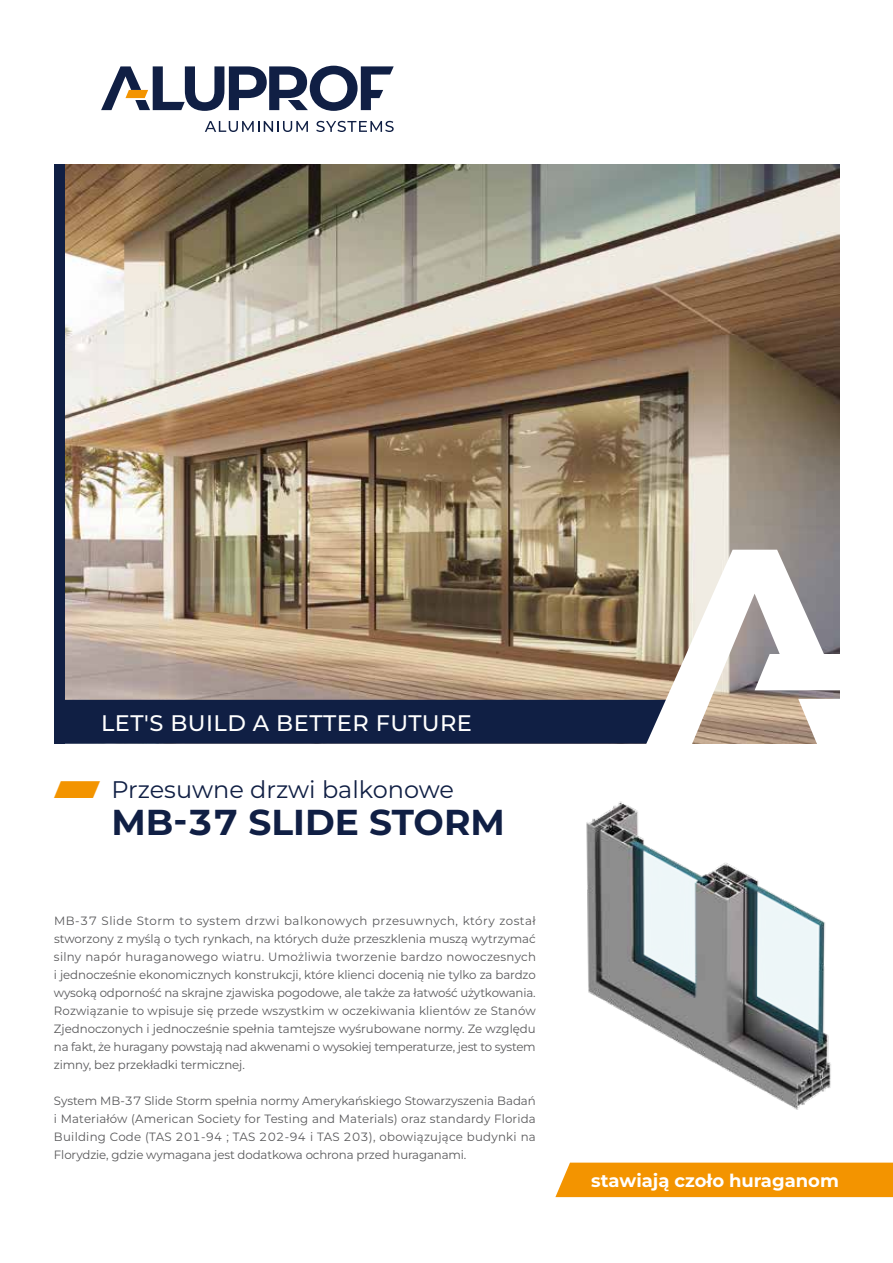
<style>
.page{position:relative;width:893px;height:1263px;background:#fff}
.page>*{position:absolute;margin:0;border:0;box-sizing:border-box;transform-origin:0 0}
.t1{font:700 36px "Aluprof Sans";color:#101f44}
.t2{font:24px "Aluprof Sans";color:#101f44}
.t3{font:500 22.5px "Aluprof Sans";letter-spacing:.02em;color:#fff}
.t4{font:700 18px "Aluprof Sans";color:#fff}
.t5{font:12px/18px "Aluprof Sans";letter-spacing:-.01em;color:#58585a;text-align:justify}
.s1{color:#f39400}
</style>
<div class="page">
<img style="left:65px;top:164px;width:774px;height:536px">
<div style="left:555px;top:1162px;width:338px;height:35px;background:#f39400"></div>
<img style="left:586px;top:801px;width:245px;height:309px">
<div style="left:54px;top:164px;width:11px;height:580px;background:#101f44"></div>
<div style="left:54px;top:700px;width:619px;height:44px;background:#101f44"></div>
<svg style="left:644px;top:550px;width:196px;height:194px"></svg>
<svg style="left:101px;top:66px;width:293px;height:45px"></svg>
<svg style="left:205px;top:121px;width:103px;height:11px"></svg>
<svg style="left:316px;top:121px;width:78px;height:11px"></svg>
<h3 class="t3" style="left:101px;top:707px;width:372px">LET'S BUILD A BETTER FUTURE</h3>
<h2 class="t2" style="left:54px;top:773px;width:401px"><span class="s1">⸠</span> Przesuwne drzwi balkonowe</h2>
<h1 class="t1" style="left:111px;top:796px;width:395px">MB-37 SLIDE STORM</h1>
<p class="t5" style="left:54px;top:912px;width:483px">MB-37 Slide Storm to system drzwi balkonowych przesuwnych, który został stworzony z myślą o tych rynkach, na których duże przeszklenia muszą wytrzymać silny napór huraganowego wiatru. Umożliwia tworzenie bardzo nowoczesnych i jednocześnie ekonomicznych konstrukcji, które klienci docenią nie tylko za bardzo wysoką odporność na skrajne zjawiska pogodowe, ale także za łatwość użytkowania.<br>Rozwiązanie to wpisuje się przede wszystkim w oczekiwania klientów ze Stanów Zjednoczonych i jednocześnie spełnia tamtejsze wyśrubowane normy. Ze względu na fakt, że huragany powstają nad akwenami o wysokiej temperaturze, jest to system zimny, bez przekładki termicznej.</p>
<p class="t5" style="left:54px;top:1092px;width:483px">System MB-37 Slide Storm spełnia normy Amerykańskiego Stowarzyszenia Badań i Materiałów (American Society for Testing and Materials) oraz standardy Florida Building Code (TAS 201-94 ; TAS 202-94 i TAS 203), obowiązujące budynki na Florydzie, gdzie wymagana jest dodatkowa ochrona przed huraganami.</p>
<h3 class="t4" style="left:591px;top:1167px;width:249px">stawiają czoło huraganom</h3>
</div>
